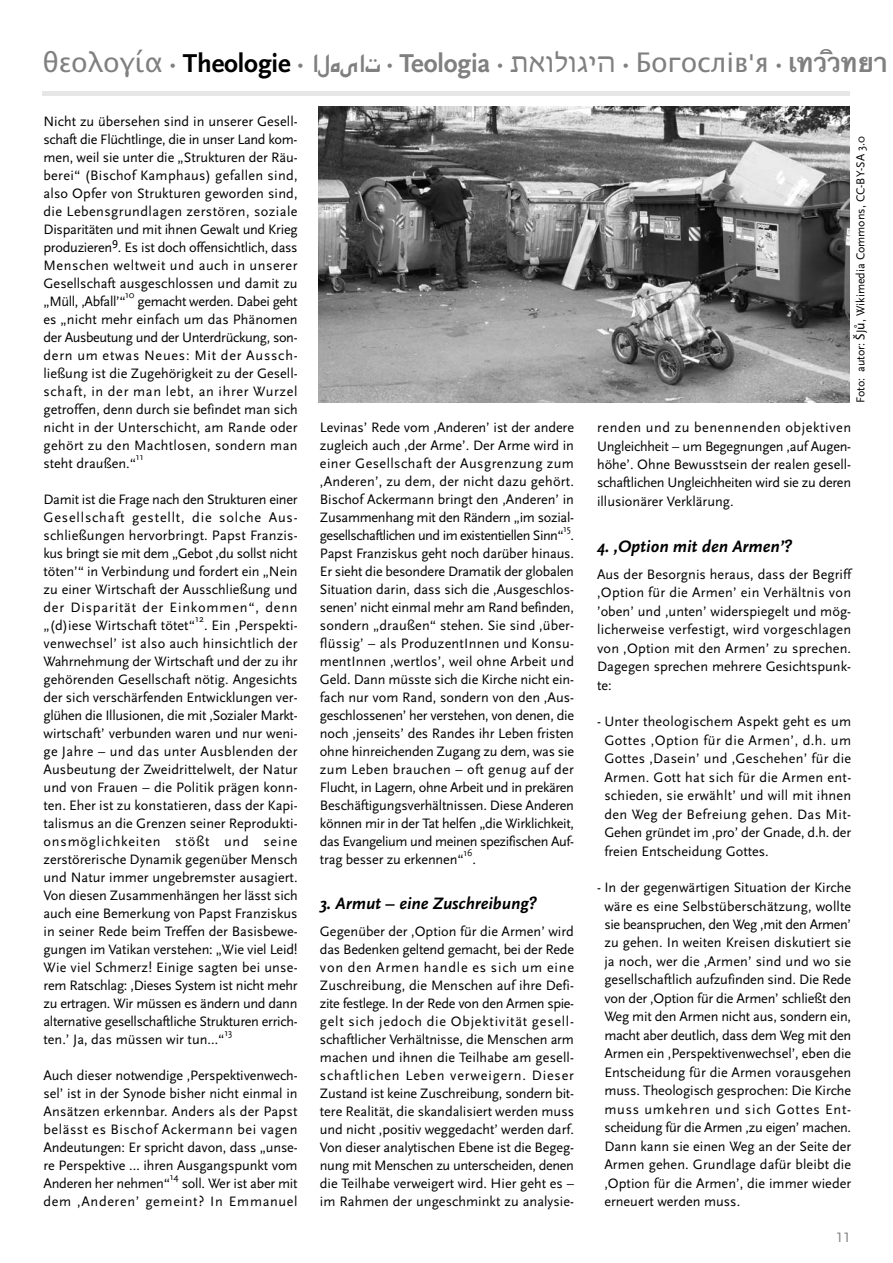
<style>
.page{position:relative;width:893px;height:1263px;background:#fff}
.page>*{position:absolute;margin:0;border:0;box-sizing:border-box;transform-origin:0 0}
.t1{font:27px "Lucida Grande";letter-spacing:-.005em;color:#808080}
.t2{font:italic 700 17.25px "Scala Sans";color:#000}
.t3{font:14.25px/18px "Scala Sans";color:#000;text-align:justify}
.t4{font:14.25px/18px "Scala Sans";letter-spacing:.045em;color:#000;text-align:right}
.t5{font:14.25px "Scala Sans Caps";color:#808080}
.t6{font:12px "Scala Sans";color:#000}
.t7{font:10.05px "Scala Sans";letter-spacing:-.01em;color:#000}
.s1{font-family:"Scala Sans";font-weight:700}
.s2{font-family:"Scala Sans";font-weight:700;color:#000}
.s3{font-family:"Kufi Standard GK"}
.s4{font-family:"Thonburi";font-weight:700}
.s5{font-family:"Lucida Grande"}
</style>
<div class="page">
<div style="left:43px;top:91px;width:807px;height:5px;background:#e6e6e6"></div>
<img style="left:319px;top:106px;width:531px;height:297px">
<h1 class="t1" style="left:43px;top:47px;width:847px">θεολογία <span class="s1">·</span> <span class="s2">Theologie</span> <span class="s1">·</span> <span class="s3">یهلا تا</span> <span class="s1">· Teologia ·</span> תא היגולו <span class="s1">·</span> Богослів<span class="s1">'</span>я <span class="s1">·</span> <span class="s4">เทววิทยา</span></h1>
<p class="t3" style="left:43px;top:114px;width:256px">Nicht zu übersehen sind in unserer Gesell&shy;schaft die Flüchtlinge, die in unser Land kom&shy;men, weil sie unter die „Strukturen der Räu&shy;berei“ (Bischof Kamphaus) gefallen sind, also Opfer von Strukturen geworden sind, die Lebensgrundlagen zerstören, soziale Disparitäten und mit ihnen Gewalt und Krieg produzieren<sup>9</sup>. Es ist doch offensichtlich, dass Menschen weltweit und auch in unserer Gesellschaft ausgeschlossen und damit zu „Müll, ‚Abfall’“</p>
<p class="t6" style="left:856px;top:403px;width:269px;rotate:-90deg">Foto: autor: <span class="s5">Š</span>J<span class="s5">ů</span>, Wikimedia Commons, CC-BY-SA 3.0</p>
<p class="t7" style="left:125px;top:291px;width:11px">10</p>
<p class="t3" style="left:43px;top:294px;width:256px;text-indent:94px">gemacht werden. Dabei geht es „nicht mehr einfach um das Phänomen der Ausbeutung und der Unterdrückung, son&shy;dern um etwas Neues: Mit der Aussch&shy;ließung ist die Zugehörigkeit zu der Gesell&shy;schaft, in der man lebt, an ihrer Wurzel getroffen, denn durch sie befindet man sich nicht in der Unterschicht, am Rande oder gehört zu den Machtlosen, sondern man steht draußen.“</p>
<p class="t3" style="left:320px;top:420px;width:256px">Levinas’ Rede vom ‚Anderen’ ist der andere zugleich auch ‚der Arme’. Der Arme wird in einer Gesellschaft der Ausgrenzung zum ‚Anderen’, zu dem, der nicht dazu gehört.<br>Bischof Ackermann bringt den ‚Anderen’ in Zusammenhang mit den Rändern „im sozial - gesellschaftlichen und im existentiellen Sinn“</p>
<p class="t3" style="left:597px;top:419px;width:256px;line-height:18.5px">renden und zu benennenden objektiven Ungleichheit – um Begegnungen ‚auf Augen&shy;höhe’. Ohne Bewusstsein der realen gesell&shy;schaftlichen Ungleichheiten wird sie zu deren illusionärer Verklärung.</p>
<p class="t2" style="left:597px;top:539px;width:197px">4. ‚Option mit den Armen’?</p>
<p class="t3" style="left:597px;top:566px;width:256px;line-height:18.5px">Aus der Besorgnis heraus, dass der Begriff ‚Option für die Armen’ ein Verhältnis von ’oben’ und ‚unten’ widerspiegelt und mög&shy;licherweise verfestigt, wird vorgeschlagen von ‚Option mit den Armen’ zu sprechen.<br>Dagegen sprechen mehrere Gesichtspunk&shy;te:</p>
<p class="t3" style="left:604px;top:714px;width:248px;line-height:18.5px;text-indent:-7px">- Unter theologischem Aspekt geht es um Gottes ‚Option für die Armen’, d.h. um Gottes ‚Dasein’ und ‚Geschehen’ für die Armen. Gott hat sich für die Armen ent&shy;schieden‚ sie erwählt’ und will mit ihnen den Weg der Befreiung gehen. Das Mit-Gehen gründet im ‚pro’ der Gnade, d.h. der freien Entscheidung Gottes.</p>
<p class="t3" style="left:604px;top:879px;width:248px;line-height:18.5px;text-indent:-7px">- In der gegenwärtigen Situation der Kirche wäre es eine Selbstüberschätzung, wollte sie beanspruchen, den Weg ‚mit den Armen’ zu gehen. In weiten Kreisen diskutiert sie ja noch, wer die ‚Armen’ sind und wo sie gesellschaftlich aufzufinden sind. Die Rede von der ‚Option für die Armen’ schließt den Weg mit den Armen nicht aus, sondern ein, macht aber deutlich, dass dem Weg mit den Armen ein ‚Perspektivenwechsel’, eben die Entscheidung für die Armen vorausgehen muss. Theologisch gesprochen: Die Kirche muss umkehren und sich Gottes Ent&shy;scheidung für die Armen ‚zu eigen’ machen.<br>Dann kann sie einen Weg an der Seite der Armen gehen. Grundlage dafür bleibt die ‚Option für die Armen’, die immer wieder erneuert werden muss.</p>
<p class="t7" style="left:136px;top:453px;width:9px">11</p>
<p class="t3" style="left:43px;top:492px;width:256px">Damit ist die Frage nach den Strukturen einer Gesellschaft gestellt, die solche Aus - schließungen hervorbringt. Papst Franzis&shy;kus bringt sie mit dem „Gebot ‚du sollst nicht töten’“ in Verbindung und fordert ein „Nein zu einer Wirtschaft der Ausschließung und der Disparität der Einkommen“, denn „(d)iese Wirtschaft tötet“</p>
<p class="t7" style="left:563px;top:525px;width:9px">15</p>
<p class="t3" style="left:320px;top:528px;width:256px;text-indent:251px">.<br>Papst Franziskus geht noch darüber hinaus.<br>Er sieht die besondere Dramatik der globalen Situation darin, dass sich die ‚Ausgeschlos&shy;senen’ nicht einmal mehr am Rand befinden, sondern „draußen“ stehen. Sie sind ‚über&shy;flüssig’ – als ProduzentInnen und Konsu&shy;mentInnen ‚wertlos’, weil ohne Arbeit und Geld. Dann müsste sich die Kirche nicht ein&shy;fach nur vom Rand, sondern von den ‚Aus&shy;geschlossenen’ her verstehen, von denen, die noch ‚jenseits’ des Randes ihr Leben fristen ohne hinreichenden Zugang zu dem, was sie zum Leben brauchen – oft genug auf der Flucht, in Lagern, ohne Arbeit und in prekären Beschäftigungsverhältnissen. Diese Anderen können mir in der Tat helfen „die Wirklichkeit, das Evangelium und meinen spezifischen Auf&shy;trag besser zu erkennen“</p>
<p class="t7" style="left:195px;top:615px;width:10px">12</p>
<p class="t3" style="left:43px;top:618px;width:256px;text-indent:161px">. Ein ‚Perspekti&shy;venwechsel’ ist also auch hinsichtlich der Wahrnehmung der Wirtschaft und der zu ihr gehörenden Gesellschaft nötig. Angesichts der sich verschärfenden Entwicklungen ver&shy;glühen die Illusionen, die mit ‚Sozialer Markt&shy;wirtschaft’ verbunden waren und nur weni&shy;ge Jahre – und das unter Ausblenden der Ausbeutung der Zweidrittelwelt, der Natur und von Frauen – die Politik prägen konn&shy;ten. Eher ist zu konstatieren, dass der Kapi&shy;talismus an die Grenzen seiner Reprodukti&shy;onsmöglichkeiten stößt und seine zerstörerische Dynamik gegenüber Mensch und Natur immer ungebremster ausagiert.<br>Von diesen Zusammenhängen her lässt sich auch eine Bemerkung von Papst Franziskus in seiner Rede beim Treffen der Basisbewe&shy;gungen im Vatikan verstehen: „Wie viel Leid!<br>Wie viel Schmerz! Einige sagten bei unse&shy;rem Ratschlag: ‚Dieses System ist nicht mehr zu ertragen. Wir müssen es ändern und dann alternative gesellschaftliche Strukturen errich&shy;ten.’ Ja, das müssen wir tun…“</p>
<p class="t7" style="left:463px;top:849px;width:11px">16</p>
<p class="t3" style="left:472px;top:852px;width:5px">.</p>
<p class="t2" style="left:320px;top:896px;width:219px">3. Armut – eine Zuschreibung?</p>
<p class="t3" style="left:320px;top:924px;width:256px">Gegenüber der ‚Option für die Armen’ wird das Bedenken geltend gemacht, bei der Rede von den Armen handle es sich um eine Zuschreibung, die Menschen auf ihre Defi&shy;zite festlege. In der Rede von den Armen spie&shy;gelt sich jedoch die Objektivität gesell&shy;schaftlicher Verhältnisse, die Menschen arm machen und ihnen die Teilhabe am gesell&shy;schaftlichen Leben verweigern. Dieser Zustand ist keine Zuschreibung, sondern bit&shy;tere Realität, die skandalisiert werden muss und nicht ‚positiv weggedacht’ werden darf.<br>Von dieser analytischen Ebene ist die Begeg&shy;nung mit Menschen zu unterscheiden, denen die Teilhabe verweigert wird. Hier geht es – im Rahmen der ungeschminkt zu analysie-</p>
<p class="t7" style="left:224px;top:1029px;width:10px">13</p>
<p class="t3" style="left:43px;top:1068px;width:256px">Auch dieser notwendige ‚Perspektivenwech&shy;sel’ ist in der Synode bisher nicht einmal in Ansätzen erkennbar. Anders als der Papst belässt es Bischof Ackermann bei vagen Andeutungen: Er spricht davon, dass „unse&shy;re Perspektive … ihren Ausgangspunkt vom Anderen her nehmen“</p>
<p class="t7" style="left:170px;top:1173px;width:10px">14</p>
<p class="t4" style="left:43px;top:1176px;width:256px">soll. Wer ist aber mit<br>dem ‚Anderen’ gemeint? In Emmanuel</p>
<p class="t5" style="left:836px;top:1229px;width:16px">11</p>
</div>
